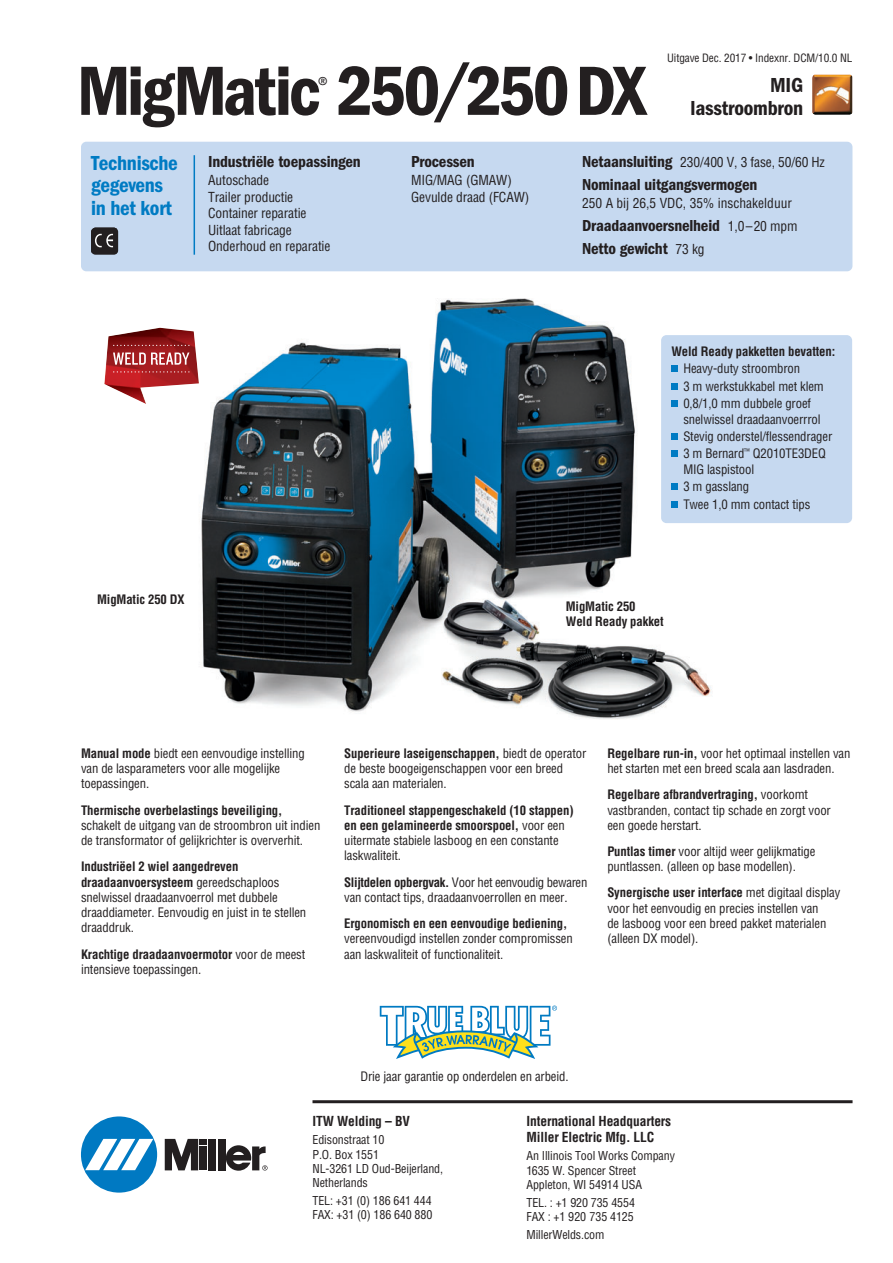
<style>
.page{position:relative;width:893px;height:1263px;background:#fff}
.page>*{position:absolute;margin:0;border:0;box-sizing:border-box;transform-origin:0 0}
.t1{font:72px "ITC Franklin Gothic Std Dm Cd";letter-spacing:-.04em;color:#231f20}
.t2{font:21px/22.5px "ITC Franklin Gothic Std Dm Cd";letter-spacing:-.015em;color:#007bc3}
.t3{font:21px/22.5px "ITC Franklin Gothic Std Dm Cd";letter-spacing:-.01em;color:#231f20;text-align:right}
.t4{font:condensed 21px "ITC Franklin Gothic Std";color:#231f20}
.t5{font:16.5px/23px "ITC Franklin Gothic Std Dm Cd";letter-spacing:-.01em;color:#231f20}
.t6{font:condensed 13.5px/16.5px "Helvetica";letter-spacing:-.01em;color:#231f20}
.t7{font:700 condensed 13.5px/16.2px "Helvetica";letter-spacing:-.01em;color:#231f20}
.t8{font:condensed 12.75px/15.3px "Helvetica";letter-spacing:-.01em;color:#231f20}
.t9{font:700 condensed 12.75px/15.3px "Helvetica";letter-spacing:-.01em;color:#231f20}
.t10{font:condensed 12px/14.4px "Helvetica";letter-spacing:-.01em;color:#231f20}
.t11{font:condensed 11.25px "Helvetica";letter-spacing:-.01em;color:#231f20}
.s1{font-family:"ITC Franklin Gothic Std Dm Cd";font-stretch:normal;font-size:16.5px}
.s2{font-family:"Helvetica";font-stretch:condensed;font-size:13.5px}
.s3{font-weight:700}
.s4{font-weight:400}
</style>
<div class="page">
<img style="left:165px;top:271px;width:564px;height:448px">
<svg style="left:380px;top:1005px;width:177px;height:54px"></svg>
<img style="left:812px;top:74px;width:40px;height:41px">
<div style="left:81px;top:142px;width:771px;height:129px;background:#c6d9f0;border-radius:5px"></div>
<hr style="left:194px;top:155px;width:1px;height:100px;background:#007bc3">
<div style="left:91px;top:228px;width:27px;height:27px;background:#231f20;border-radius:4px"></div>
<svg style="left:91px;top:228px;width:26px;height:25px"></svg>
<img style="left:104px;top:328px;width:95px;height:76px">
<svg style="left:113px;top:352px;width:76px;height:13px"></svg>
<svg style="left:113px;top:345px;width:76px;height:1px"></svg>
<svg style="left:113px;top:371px;width:76px;height:1px"></svg>
<div style="left:81px;top:1116px;width:76px;height:76px;background:#0079c2;border-radius:50%"></div>
<svg style="left:85px;top:1139px;width:68px;height:31px"></svg>
<div style="left:209px;top:1139px;width:7px;height:31px;background:#231f20"></div>
<div style="left:218px;top:1139px;width:7px;height:31px;background:#231f20"></div>
<svg style="left:165px;top:1139px;width:42px;height:31px"></svg>
<svg style="left:226px;top:1145px;width:42px;height:26px"></svg>
<hr style="left:312px;top:1100px;width:540px;height:3px;background:#231f20">
<div style="left:661px;top:335px;width:191px;height:188px;background:#c6d9f0;border-radius:5px"></div>
<div style="left:671px;top:501px;width:7px;height:6px;background:#007bc3"></div>
<div style="left:671px;top:451px;width:7px;height:6px;background:#007bc3"></div>
<div style="left:671px;top:400px;width:7px;height:7px;background:#007bc3"></div>
<div style="left:671px;top:433px;width:7px;height:7px;background:#007bc3"></div>
<div style="left:671px;top:366px;width:7px;height:6px;background:#007bc3"></div>
<div style="left:671px;top:383px;width:7px;height:6px;background:#007bc3"></div>
<div style="left:671px;top:483px;width:7px;height:7px;background:#007bc3"></div>
<h1 class="t1" style="left:77px;top:63px;width:571px">MigMatic 250/250DX</h1>
<h2 class="t4" style="left:318px;top:71px;width:12px">®</h2>
<p class="t11" style="left:667px;top:54px;width:187px">Uitgave Dec. 2017 • Indexnr. DCM/10.0 NL</p>
<h2 class="t3" style="left:691px;top:75px;width:114px">MIG lasstroombron</h2>
<h2 class="t2" style="left:91px;top:153px;width:88px">Technische gegevens in het kort</h2>
<p class="t5" style="left:208px;top:151px;width:154px">Industriële toepassingen</p>
<p class="t6" style="left:208px;top:173px;width:124px">Autoschade<br>Trailer productie<br>Container reparatie<br>Uitlaat fabricage<br>Onderhoud en reparatie</p>
<p class="t9" style="left:97px;top:593px;width:89px">MigMatic 250 DX</p>
<p class="t5" style="left:411px;top:151px;width:65px">Processen</p>
<p class="t6" style="left:411px;top:173px;width:120px">MIG/MAG (GMAW)<br>Gevulde draad (FCAW)</p>
<p class="t6" style="left:582px;top:154px;width:244px"><span class="s1">Netaansluiting</span> 230/400 V, 3 fase, 50/60 Hz</p>
<p class="t5" style="left:582px;top:174px;width:177px">Nominaal uitgangsvermogen</p>
<p class="t6" style="left:582px;top:196px;width:211px">250 A bij 26,5 VDC, 35% inschakelduur</p>
<p class="t5" style="left:582px;top:215px;width:217px">Draadaanvoersnelheid <span class="s2">1,0–20 mpm<br></span>Netto gewicht <span class="s2">73 kg</span></p>
<p class="t9" style="left:671px;top:345px;width:165px">Weld Ready pakketten bevatten:</p>
<p class="t8" style="left:683px;top:361px;width:142px;line-height:17.4px">Heavy-duty stroombron<br>3 m werkstukkabel met klem<br>0,8/1,0 mm dubbele groef</p>
<p class="t8" style="left:683px;top:411px;width:150px;line-height:17.4px">snelwissel draadaanvoerrrol<br>Stevig onderstel/flessendrager<br>3 m Bernard<sup>™</sup> Q2010TE3DEQ</p>
<p class="t8" style="left:683px;top:461px;width:129px;line-height:17.4px">MIG laspistool<br>3 m gasslang<br>Twee 1,0 mm contact tips</p>
<p class="t9" style="left:566px;top:599px;width:99px">MigMatic 250<br>Weld Ready pakket</p>
<p class="t8" style="left:81px;top:747px;width:225px"><span class="s3">Manual mode</span> biedt een eenvoudige instelling van de lasparameters voor alle mogelijke toepassingen.</p>
<p class="t9" style="left:81px;top:803px;width:203px">Thermische overbelastings beveiliging,</p>
<p class="t8" style="left:81px;top:819px;width:241px">schakelt de uitgang van de stroombron uit indien de transformator of gelijkrichter is oververhit.</p>
<p class="t8" style="left:81px;top:860px;width:227px"><span class="s3">Industriëel 2 wiel aangedreven draadaanvoersysteem</span> gereedschaploos snelwissel draadaanvoerrol met dubbele draaddiameter. Eenvoudig en juist in te stellen draaddruk.</p>
<p class="t8" style="left:81px;top:947px;width:226px"><span class="s3">Krachtige draadaanvoermotor</span> voor de meest intensieve toepassingen.</p>
<p class="t8" style="left:344px;top:747px;width:244px"><span class="s3">Superieure laseigenschappen,</span> biedt de operator de beste boogeigenschappen voor een breed scala aan materialen.</p>
<p class="t9" style="left:344px;top:803px;width:231px">Traditioneel stappengeschakeld (10 stappen) en een gelamineerde smoorspoel, <span class="s4">voor een uitermate stabiele lasboog en een constante laskwaliteit.</span></p>
<p class="t8" style="left:344px;top:875px;width:245px"><span class="s3">Slijtdelen opbergvak.</span> Voor het eenvoudig bewaren van contact tips, draadaanvoerrollen en meer.</p>
<p class="t9" style="left:344px;top:917px;width:225px">Ergonomisch en een eenvoudige bediening,</p>
<p class="t8" style="left:344px;top:932px;width:230px">vereenvoudigd instellen zonder compromissen aan laskwaliteit of functionaliteit.</p>
<p class="t8" style="left:607px;top:747px;width:245px"><span class="s3">Regelbare run-in,</span> voor het optimaal instellen van het starten met een breed scala aan lasdraden.</p>
<p class="t8" style="left:607px;top:788px;width:225px"><span class="s3">Regelbare afbrandvertraging,</span> voorkomt vastbranden, contact tip schade en zorgt voor een goede herstart.</p>
<p class="t8" style="left:607px;top:845px;width:210px"><span class="s3">Puntlas timer</span> voor altijd weer gelijkmatige puntlassen. (alleen op base modellen).</p>
<p class="t8" style="left:607px;top:886px;width:235px"><span class="s3">Synergische user interface</span> met digitaal display voor het eenvoudig en precies instellen van<br>de lasboog voor een breed pakket materialen (alleen DX model).</p>
<p class="t8" style="left:360px;top:1069px;width:210px">Drie jaar garantie op onderdelen en arbeid.</p>
<p class="t7" style="left:312px;top:1114px;width:99px">ITW Welding – BV</p>
<p class="t10" style="left:312px;top:1133px;width:132px">Edisonstraat 10<br>P.O. Box 1551<br>NL-3261 LD Oud-Beijerland,<br>Netherlands</p>
<p class="t10" style="left:312px;top:1194px;width:121px">TEL: +31 (0) 186 641 444<br>FAX: +31 (0) 186 640 880</p>
<p class="t7" style="left:526px;top:1114px;width:146px">International Headquarters<br>Miller Electric Mfg. LLC</p>
<p class="t10" style="left:526px;top:1150px;width:150px">An Illinois Tool Works Company<br>1635 W. Spencer Street<br>Appleton, WI 54914 USA</p>
<p class="t10" style="left:526px;top:1196px;width:110px">TEL. : +1 920 735 4554<br>FAX : +1 920 735 4125</p>
<p class="t10" style="left:526px;top:1228px;width:79px">MillerWelds.com</p>
</div>
